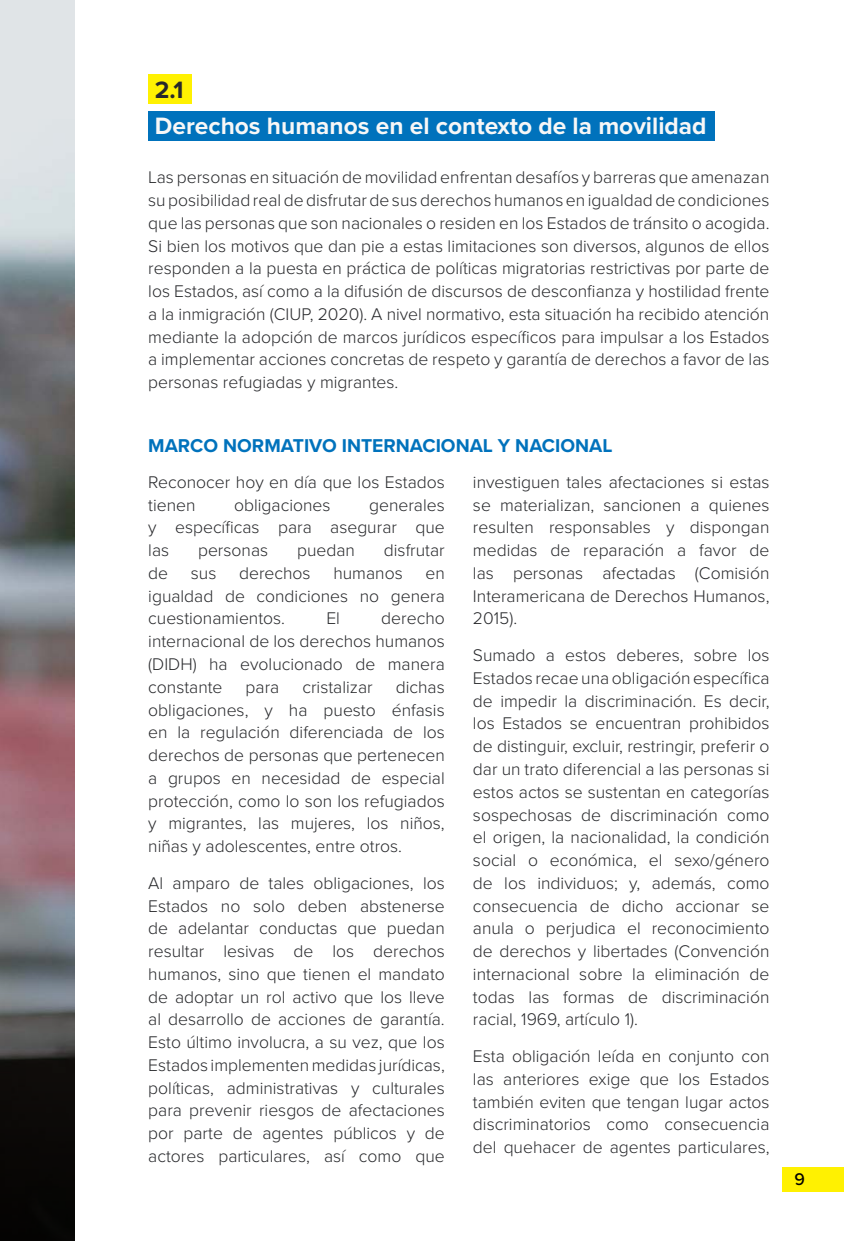
<style>
.page{position:relative;width:844px;height:1241px;background:#fff}
.page>*{position:absolute;margin:0;border:0;box-sizing:border-box;transform-origin:0 0}
.Subtítulo_1{font:700 24.5px "Proxima Nova";color:#f7f7f7}
.Subtítulo_1-2{font:700 24.5px "Proxima Nova";color:#27282b}
.Subtítulo_2{font:700 19.25px "Proxima Nova";color:#0072bc}
.Cuerpo_de_texto{font:300 17.5px/22.8px "Proxima Nova";color:#27282b;text-align:justify}
.t1{font:500 17.5px "Proxima Nova";color:#000}
</style>
<div class="page">
<div style="left:782px;top:1166px;width:61px;height:25px;background:#fff101"></div>
<div style="left:0;top:0;width:74px;height:1240px;background:#e0e4e7"></div>
<img style="left:0;top:203px;width:74px;height:668px">
<svg style="left:0;top:871px;width:74px;height:369px;background:#3d3c3e"></svg>
<div style="left:148px;top:74px;width:43px;height:30px;background:#fff101"></div>
<div style="left:148px;top:111px;width:566px;height:30px;background:#0072bc"></div>
<p class="Subtítulo_1-2" style="left:155px;top:72px;width:30px">2.1</p>
<p class="Subtítulo_1" style="left:155px;top:107px;width:553px">Derechos humanos en el contexto de la movilidad</p>
<p class="Cuerpo_de_texto" style="left:148px;top:165px;width:622px">Las personas en situación de movilidad enfrentan desafíos y barreras que amenazan su posibilidad real de disfrutar de sus derechos humanos en igualdad de condiciones que las personas que son nacionales o residen en los Estados de tránsito o acogida.<br>Si bien los motivos que dan pie a estas limitaciones son diversos, algunos de ellos responden a la puesta en práctica de políticas migratorias restrictivas por parte de los Estados, así como a la difusión de discursos de desconfianza y hostilidad frente a la inmigración (CIUP, 2020). A nivel normativo, esta situación ha recibido atención mediante la adopción de marcos jurídicos específicos para impulsar a los Estados a implementar acciones concretas de respeto y garantía de derechos a favor de las personas refugiadas y migrantes.</p>
<p class="Subtítulo_2" style="left:148px;top:431px;width:465px">MARCO NORMATIVO INTERNACIONAL Y NACIONAL</p>
<p class="Cuerpo_de_texto" style="left:148px;top:469px;width:298px">Reconocer hoy en día que los Estados tienen</p>
<p class="Cuerpo_de_texto" style="left:473px;top:469px;width:298px">investiguen tales afectaciones si estas se materializan, sancionen a quienes resulten responsables y dispongan medidas de reparación a favor de las personas afectadas (Comisión Interamericana de Derechos Humanos, 2015).</p>
<p class="Cuerpo_de_texto" style="left:473px;top:643px;width:298px">Sumado a estos deberes, sobre los Estados recae una obligación específica de impedir la discriminación. Es decir, los Estados se encuentran prohibidos de distinguir, excluir, restringir, preferir o dar un trato diferencial a las personas si estos actos se sustentan en categorías sospechosas de discriminación como el origen, la nacionalidad, la condición social o económica, el sexo/género de los individuos; y, además, como consecuencia de dicho accionar se anula o perjudica el reconocimiento de derechos y libertades (Convención internacional sobre la eliminación de todas las formas de discriminación racial, 1969, artículo 1).</p>
<p class="Cuerpo_de_texto" style="left:473px;top:1043px;width:298px">Esta obligación leída en conjunto con las anteriores exige que los Estados también eviten que tengan lugar actos discriminatorios como consecuencia del quehacer de agentes particulares,</p>
<p class="Cuerpo_de_texto" style="left:148px;top:492px;width:298px;text-indent:221px">generales y específicas para asegurar que las</p>
<p class="Cuerpo_de_texto" style="left:234px;top:492px;width:98px">obligaciones</p>
<p class="Cuerpo_de_texto" style="left:198px;top:538px;width:72px">personas</p>
<p class="Cuerpo_de_texto" style="left:297px;top:538px;width:59px">puedan</p>
<p class="Cuerpo_de_texto" style="left:384px;top:538px;width:62px">disfrutar</p>
<p class="Cuerpo_de_texto" style="left:148px;top:560px;width:21px">de</p>
<p class="Cuerpo_de_texto" style="left:191px;top:560px;width:27px">sus</p>
<p class="Cuerpo_de_texto" style="left:239px;top:560px;width:73px">derechos</p>
<p class="Cuerpo_de_texto" style="left:333px;top:560px;width:71px">humanos</p>
<p class="Cuerpo_de_texto" style="left:148px;top:560px;width:298px;text-indent:277px">en igualdad de condiciones no genera cuestionamientos.</p>
<p class="Cuerpo_de_texto" style="left:148px;top:606px;width:298px;text-indent:233px">derecho internacional de los derechos humanos (DIDH) ha evolucionado de manera constante</p>
<p class="Cuerpo_de_texto" style="left:326px;top:606px;width:15px">El</p>
<p class="Cuerpo_de_texto" style="left:148px;top:674px;width:298px;text-indent:247px">dichas obligaciones, y ha puesto énfasis en la regulación diferenciada de los derechos de personas que pertenecen a grupos en necesidad de especial protección, como lo son los refugiados y migrantes, las mujeres, los niños, niñas y adolescentes, entre otros.</p>
<p class="Cuerpo_de_texto" style="left:148px;top:870px;width:298px">Al amparo de tales obligaciones, los Estados no solo deben abstenerse de adelantar conductas que puedan resultar lesivas de los derechos humanos, sino que tienen el mandato de adoptar un rol activo que los lleve al desarrollo de acciones de garantía.<br>Esto último involucra, a su vez, que los Estados implementen medidas jurídicas, políticas, administrativas y culturales para prevenir riesgos de afectaciones por parte de agentes públicos y de actores particulares, así como que</p>
<p class="Cuerpo_de_texto" style="left:245px;top:674px;width:35px">para</p>
<p class="Cuerpo_de_texto" style="left:302px;top:674px;width:72px">cristalizar</p>
<p class="t1" style="left:794px;top:1166px;width:12px">9</p>
</div>
